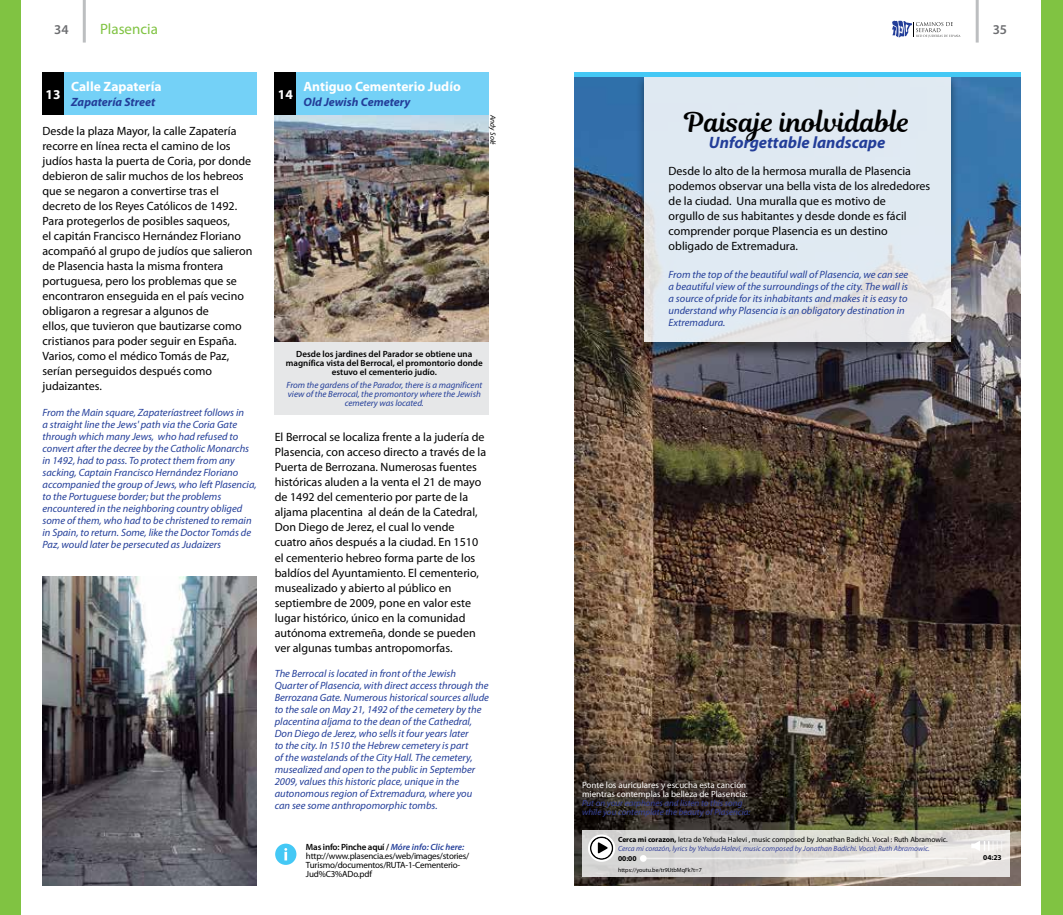
<style>
.page{position:relative;width:1063px;height:915px;background:#fff}
.page>*{position:absolute;margin:0;border:0;box-sizing:border-box;transform-origin:0 0}
.t1{font:27px "Magnolia Script";color:#000}
.t2{font:italic 700 16.5px "Myriad Pro";color:#233e99}
.t3{font:15px "Myriad Pro";color:#80c342}
.t4{font:700 13.5px "Myriad Pro";color:#fff}
.t5{font:600 13.5px "Myriad Pro";color:#6d6e71}
.t6{font:12px/15px "Myriad Pro";color:#000}
.t7{font:italic 700 12px "Myriad Pro";color:#233e99}
.t8{font:italic 10.5px/12px "Myriad Pro";color:#233e99}
.t9{font:9px/9px "Myriad Pro";letter-spacing:-.02em;color:#000}
.t10{font:italic 9px/9px "Myriad Pro";color:#233e99;text-align:center}
.t11{font:600 9px/9px "Myriad Pro";color:#000;text-align:center}
.t12{font:9px/9px "Myriad Pro";color:#fff}
.t13{font:italic 9px/9px "Myriad Pro";color:#37439b}
.t14{font:italic 7.5px/9px "Myriad Pro";color:#37439b}
.t15{font:700 7.5px "Myriad Pro";color:#000}
.t16{font:italic 7.5px "Myriad Pro";color:#000}
.t17{font:6px "Myriad Pro";color:#000}
.s1{font-weight:600}
.s2{font-weight:600;font-style:italic;color:#233e99}
.s3{font-weight:700;font-style:normal;color:#000}
.s4{font-style:normal;color:#000}
</style>
<div class="page">
<div style="left:1042px;top:0;width:21px;height:914px;background:#80c342"></div>
<hr style="left:976px;top:0;width:3px;height:43px;background:#bcbec0">
<svg style="left:892px;top:21px;width:69px;height:17px"></svg>
<hr style="left:83px;top:0;width:3px;height:43px;background:#bcbec0">
<div style="left:0;top:0;width:21px;height:914px;background:#80c342"></div>
<img style="left:43px;top:576px;width:214px;height:308px">
<div style="left:43px;top:72px;width:214px;height:43px;background:#74d1f7"></div>
<div style="left:43px;top:72px;width:21px;height:43px;background:#000"></div>
<img style="left:275px;top:115px;width:214px;height:227px">
<div style="left:275px;top:72px;width:214px;height:43px;background:#74d1f7"></div>
<div style="left:275px;top:72px;width:21px;height:43px;background:#000"></div>
<img style="left:574px;top:77px;width:446px;height:807px">
<div style="left:635px;top:73px;width:324px;height:286px;background:#000;opacity:.5"></div>
<svg style="left:644px;top:77px;width:307px;height:265px;fill:#e0e9f2"></svg>
<div style="left:574px;top:72px;width:446px;height:5px;background:#44c8f5"></div>
<svg style="left:582px;top:829px;width:428px;height:47px;fill:#dbdad7"></svg>
<svg style="left:588px;top:834px;width:27px;height:27px"></svg>
<hr style="left:646px;top:857px;width:321px;height:1px;background:#fff">
<div style="left:640px;top:854px;width:7px;height:7px;background:#fff;border-radius:50%"></div>
<svg style="left:971px;top:840px;width:31px;height:10px"></svg>
<div style="left:275px;top:342px;width:214px;height:72px;background:#e6e7e8"></div>
<div style="left:275px;top:843px;width:21px;height:21px;background:#44c8f5;border-radius:50%"></div>
<svg style="left:284px;top:848px;width:3px;height:12px"></svg>
<p class="t5" style="left:54px;top:21px;width:16px">34</p>
<p class="t3" style="left:100px;top:20px;width:59px">Plasencia</p>
<p class="t5" style="left:993px;top:21px;width:16px">35</p>
<p class="t4" style="left:71px;top:78px;width:92px">Calle Zapatería</p>
<p class="t7" style="left:71px;top:94px;width:86px">Zapatería Street</p>
<p class="t4" style="left:46px;top:85px;width:16px">13</p>
<p class="t6" style="left:43px;top:123px;width:211px">Desde la plaza Mayor, la calle Zapatería recorre en línea recta el camino de los judíos hasta la puerta de Coria, por donde debieron de salir muchos de los hebreos que se negaron a convertirse tras el decreto de los Reyes Católicos de 1492.<br>Para protegerlos de posibles saqueos,<br>el capitán Francisco Hernández Floriano acompañó al grupo de judíos que salieron de Plasencia hasta la misma frontera portuguesa, pero los problemas que se encontraron enseguida en el país vecino obligaron a regresar a algunos de<br>ellos, que tuvieron que bautizarse como cristianos para poder seguir en España.<br>Varios, como el médico Tomás de Paz, serían perseguidos después como judaizantes.</p>
<p class="t8" style="left:43px;top:406px;width:216px">From the Main square, Zapateríastreet follows in<br>a straight line the Jews' path via the Coria Gate through which many Jews, who had refused to convert after the decree by the Catholic Monarchs in 1492, had to pass. To protect them from any sacking, Captain Francisco Hernández Floriano accompanied the group of Jews, who left Plasencia, to the Portuguese border; but the problems encountered in the neighboring country obliged some of them, who had to be christened to remain in Spain, to return. Some, like the Doctor Tomás de Paz, would later be persecuted as Judaizers</p>
<p class="t4" style="left:278px;top:85px;width:16px">14</p>
<p class="t4" style="left:304px;top:78px;width:159px">Antiguo Cementerio Judío</p>
<p class="t7" style="left:304px;top:94px;width:108px">Old Jewish Cemetery</p>
<p class="t16" style="left:498px;top:115px;width:31px;rotate:90deg">Andy Solé</p>
<p class="t11" style="left:286px;top:349px;width:198px">Desde los jardines del Parador se obtiene una magnífica vista del Berrocal, el promontorio donde estuvo el cementerio judío.</p>
<p class="t10" style="left:286px;top:380px;width:197px">From the gardens of the Parador, there is a magnificent view of the Berrocal, the promontory where the Jewish cemetery was located.</p>
<p class="t6" style="left:275px;top:429px;width:213px">El Berrocal se localiza frente a la judería de Plasencia, con acceso directo a través de la Puerta de Berrozana. Numerosas fuentes históricas aluden a la venta el 21 de mayo de 1492 del cementerio por parte de la aljama placentina al deán de la Catedral, Don Diego de Jerez, el cual lo vende cuatro años después a la ciudad. En 1510 el cementerio hebreo forma parte de los baldíos del Ayuntamiento. El cementerio, musealizado y abierto al público en septiembre de 2009, pone en valor este lugar histórico, único en la comunidad autónoma extremeña, donde se pueden ver algunas tumbas antropomorfas.</p>
<p class="t8" style="left:275px;top:667px;width:216px">The Berrocal is located in front of the Jewish Quarter of Plasencia, with direct access through the Berrozana Gate. Numerous historical sources allude to the sale on May 21, 1492 of the cemetery by the placentina aljama to the dean of the Cathedral, Don Diego de Jerez, who sells it four years later<br>to the city. In 1510 the Hebrew cemetery is part<br>of the wastelands of the City Hall. The cemetery, musealized and open to the public in September 2009, values this historic place, unique in the autonomous region of Extremadura, where you can see some anthropomorphic tombs.</p>
<p class="t9" style="left:306px;top:842px;width:165px"><span class="s1">Mas info: Pinche aquí /</span> <span class="s2">Móre info: Clic here: </span>http://www.plasencia.es/web/images/stories/ Turismo/documentos/RUTA-1-Cementerio-Jud%C3%ADo.pdf</p>
<h1 class="t1" style="left:684px;top:102px;width:227px">Paisaje inolvidable</h1>
<h2 class="t2" style="left:709px;top:132px;width:178px">Unforgettable landscape</h2>
<p class="t6" style="left:669px;top:163px;width:263px">Desde lo alto de la hermosa muralla de Plasencia podemos observar una bella vista de los alrededores de la ciudad. Una muralla que es motivo de<br>orgullo de sus habitantes y desde donde es fácil comprender porque Plasencia es un destino obligado de Extremadura.</p>
<p class="t8" style="left:669px;top:268px;width:241px">From the top of the beautiful wall of Plasencia, we can see a beautiful view of the surroundings of the city. The wall is a source of pride for its inhabitants and makes it is easy to understand why Plasencia is an obligatory destination in Extremadura.</p>
<p class="t12" style="left:582px;top:779px;width:167px">Ponte los auriculares y escucha esta canción mientras contemplas la belleza de Plasencia:</p>
<p class="t13" style="left:582px;top:797px;width:170px">Put on your earphones and listen to this song while you contemplate the beauty of Plasencia:</p>
<p class="t14" style="left:618px;top:834px;width:331px"><span class="s3">Cerca mi corazon,</span> <span class="s4">letra de Yehuda Halevi , music composed by Jonathan Badichi. Vocal : Ruth Abramowic.<br></span>Cerca mi corazón, lyrics by Yehuda Halevi, music composed by Jonathan Badichi. Vocal: Ruth Abramowic.</p>
<p class="t15" style="left:618px;top:852px;width:20px">00:00</p>
<p class="t15" style="left:983px;top:852px;width:20px">04:23</p>
<p class="t17" style="left:618px;top:865px;width:85px">https://youtu.be/tr9IJtbMqFk?t=7</p>
</div>
